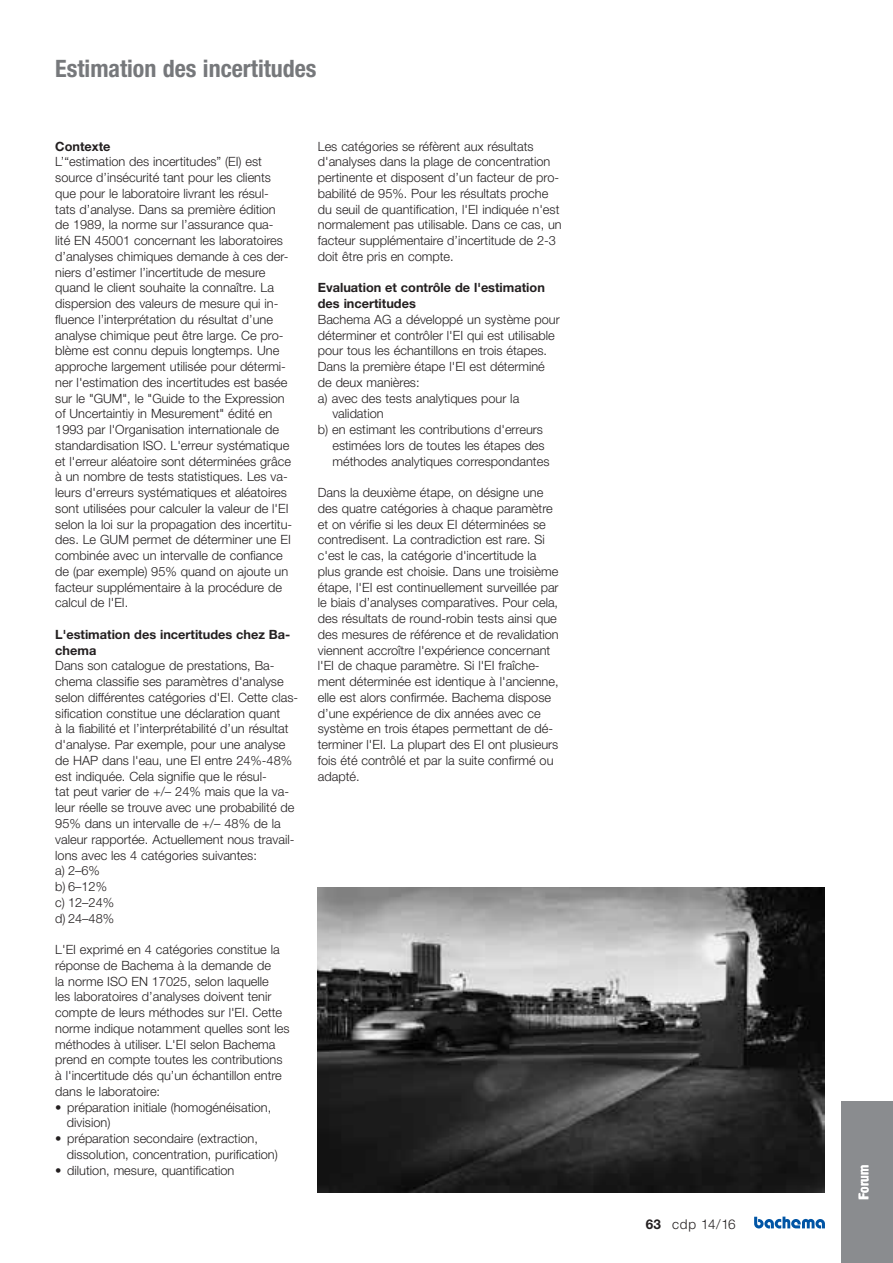
<style>
.page{position:relative;width:893px;height:1263px;background:#fff}
.page>*{position:absolute;margin:0;border:0;box-sizing:border-box;transform-origin:0 0}
.Titel_Bold_cond_16_g{font:700 condensed 24px "Helvetica Neue LT Std";color:#76787b}
.t1{font:300 13.5px "Helvetica Neue LT Std";color:#231f20}
.t2{font:700 condensed 13.5px "Helvetica Neue LT Std";letter-spacing:.01em;color:#fff}
.Lauftext_Grundlinie{font:300 12.75px/15.8px "Helvetica Neue LT Std";color:#231f20}
.Lauftext_Grundlinie-2{font:700 12.75px/15.8px "Helvetica Neue LT Std";color:#231f20}
.s1{font-weight:700}
</style>
<div class="page">
<div style="left:842px;top:1101px;width:51px;height:162px;background:#8a8c8f"></div>
<svg style="left:754px;top:1216px;width:71px;height:12px"></svg>
<img style="left:317px;top:887px;width:507px;height:306px">
<p class="Titel_Bold_cond_16_g" style="left:55px;top:54px;width:263px">Estimation des incertitudes</p>
<p class="Lauftext_Grundlinie-2" style="left:55px;top:138px;width:57px">Contexte</p>
<p class="Lauftext_Grundlinie" style="left:55px;top:154px;width:238px">L’“estimation des incertitudes” (EI) est source d’insécurité tant pour les clients que pour le laboratoire livrant les résul&shy;tats d’analyse. Dans sa première édition de 1989, la norme sur l’assurance qua-<br>lité EN 45001 concernant les laboratoires d’analyses chimiques demande à ces der&shy;niers d’estimer l’incertitude de mesure quand le client souhaite la connaître. La dispersion des valeurs de mesure qui in&shy;fluence l’interprétation du résultat d’une analyse chimique peut être large. Ce pro&shy;blème est connu depuis longtemps. Une approche largement utilisée pour détermi&shy;ner l'estimation des incertitudes est basée sur le "GUM", le "Guide to the Expression of Uncertaintiy in Mesurement" édité en 1993 par l'Organisation internationale de standardisation ISO. L'erreur systématique et l'erreur aléatoire sont déterminées grâce à un nombre de tests statistiques. Les va&shy;leurs d'erreurs systématiques et aléatoires sont utilisées pour calculer la valeur de l'EI selon la loi sur la propagation des incertitu&shy;des. Le GUM permet de déterminer une EI combinée avec un intervalle de confiance de (par exemple) 95% quand on ajoute un facteur supplémentaire à la procédure de calcul de l'EI.</p>
<p class="Lauftext_Grundlinie-2" style="left:55px;top:626px;width:237px">L'estimation des incertitudes chez Ba&shy;chema</p>
<p class="Lauftext_Grundlinie" style="left:55px;top:658px;width:244px">Dans son catalogue de prestations, Ba&shy;chema classifie ses paramètres d'analyse selon différentes catégories d'EI. Cette clas&shy;sification constitue une déclaration quant<br>à la fiabilité et l’interprétabilité d’un résultat d'analyse. Par exemple, pour une analyse de HAP dans l'eau, une EI entre 24%-48% est indiquée. Cela signifie que le résul-<br>tat peut varier de +/– 24% mais que la va&shy;leur réelle se trouve avec une probabilité de 95% dans un intervalle de +/– 48% de la valeur rapportée. Actuellement nous travail&shy;lons avec les 4 catégories suivantes:</p>
<p class="Lauftext_Grundlinie" style="left:55px;top:862px;width:46px">a) 2–6%</p>
<p class="Lauftext_Grundlinie" style="left:55px;top:878px;width:53px">b) 6–12%</p>
<p class="Lauftext_Grundlinie" style="left:55px;top:894px;width:60px">c) 12–24%</p>
<p class="Lauftext_Grundlinie" style="left:55px;top:910px;width:60px">d) 24–48%</p>
<p class="Lauftext_Grundlinie" style="left:55px;top:941px;width:236px">L'EI exprimé en 4 catégories constitue la réponse de Bachema à la demande de<br>la norme ISO EN 17025, selon laquelle<br>les laboratoires d’analyses doivent tenir compte de leurs méthodes sur l'EI. Cette norme indique notamment quelles sont les méthodes à utiliser. L'EI selon Bachema prend en compte toutes les contributions à l'incertitude dés qu’un échantillon entre dans le laboratoire:</p>
<p class="Lauftext_Grundlinie" style="left:67px;top:1099px;width:206px;text-indent:-12px">• préparation initiale (homogénéisation, division)</p>
<p class="Lauftext_Grundlinie" style="left:67px;top:1130px;width:212px;text-indent:-12px">• préparation secondaire (extraction, dissolution, concentration, purification)</p>
<p class="Lauftext_Grundlinie" style="left:55px;top:1162px;width:181px">• dilution, mesure, quantification</p>
<p class="Lauftext_Grundlinie" style="left:318px;top:138px;width:245px">Les catégories se réfèrent aux résultats d'analyses dans la plage de concentration pertinente et disposent d’un facteur de pro&shy;babilité de 95%. Pour les résultats proche du seuil de quantification, l'EI indiquée n'est normalement pas utilisable. Dans ce cas, un facteur supplémentaire d’incertitude de 2-3 doit être pris en compte.</p>
<p class="Lauftext_Grundlinie-2" style="left:318px;top:280px;width:229px">Evaluation et contrôle de l'estimation des incertitudes</p>
<p class="Lauftext_Grundlinie" style="left:318px;top:311px;width:243px">Bachema AG a développé un système pour déterminer et contrôler l'EI qui est utilisable pour tous les échantillons en trois étapes.<br>Dans la première étape l'EI est déterminé de deux manières:</p>
<p class="Lauftext_Grundlinie" style="left:332px;top:390px;width:188px;text-indent:-15px">a) avec des tests analytiques pour la validation</p>
<p class="Lauftext_Grundlinie" style="left:332px;top:421px;width:219px;text-indent:-15px">b) en estimant les contributions d'erreurs estimées lors de toutes les étapes des méthodes analytiques correspondantes</p>
<p class="Lauftext_Grundlinie" style="left:318px;top:484px;width:242px">Dans la deuxième étape, on désigne une des quatre catégories à chaque paramètre et on vérifie si les deux EI déterminées se contredisent. La contradiction est rare. Si c'est le cas, la catégorie d'incertitude la plus grande est choisie. Dans une troisième étape, l'EI est continuellement surveillée par le biais d’analyses comparatives. Pour cela, des résultats de round-robin tests ainsi que des mesures de référence et de revalidation viennent accroître l'expérience concernant l'EI de chaque paramètre. Si l'EI fraîche&shy;ment déterminée est identique à l'ancienne, elle est alors confirmée. Bachema dispose d’une expérience de dix années avec ce système en trois étapes permettant de dé&shy;terminer l'EI. La plupart des EI ont plusieurs fois été contrôlé et par la suite confirmé ou adapté.</p>
<p class="t1" style="left:646px;top:1215px;width:91px"><span class="s1">63</span> cdp 14/16</p>
<p class="t2" style="left:856px;top:1199px;width:36px;rotate:-90deg">Forum</p>
</div>
